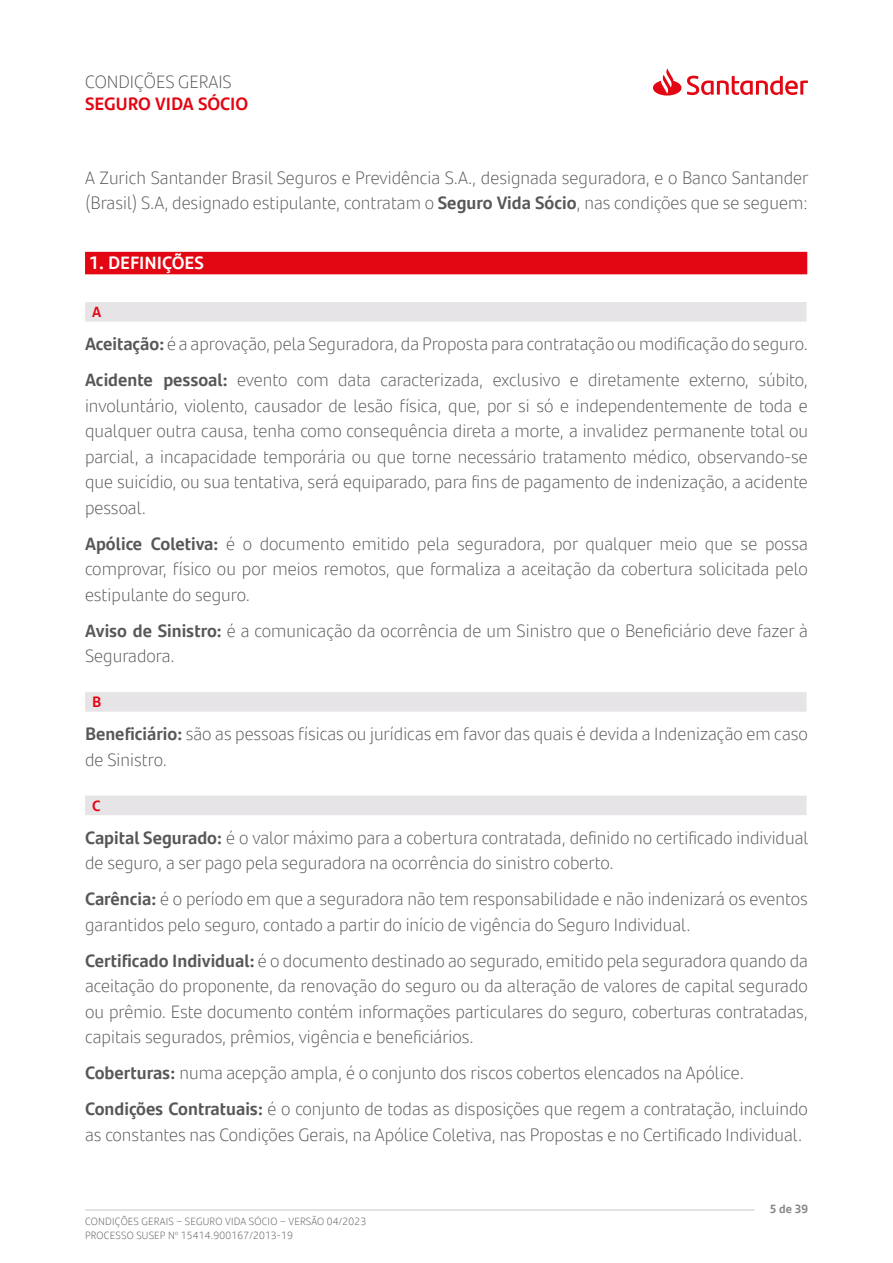
<style>
.page{position:relative;width:893px;height:1263px;background:#fff}
.page>*{position:absolute;margin:0;border:0;box-sizing:border-box;transform-origin:0 0}
.t1{font:300 18px/25.5px "Santander Text";color:#575756}
.t2{font:700 18px "Santander Text";color:#e30613}
.t3{font:700 18px "Santander Text";color:#fff}
.t4{font:700 15px "Santander Text";color:#e30613}
.t5{font:700 12px "Santander Text";color:#878787}
.t6{font:300 10.5px/13.5px "Santander Text";letter-spacing:.02em;color:#575756}
.s1{font-weight:700}
</style>
<div class="page">
<hr style="left:85px;top:1209px;width:669px;height:2px;background:#dadada">
<svg style="left:653px;top:68px;width:155px;height:28px"></svg>
<div style="left:85px;top:252px;width:722px;height:22px;background:#e30613"></div>
<div style="left:85px;top:302px;width:722px;height:20px;background:#e6e4e6"></div>
<div style="left:85px;top:692px;width:722px;height:20px;background:#e6e4e6"></div>
<div style="left:85px;top:796px;width:722px;height:19px;background:#e6e4e6"></div>
<p class="t1" style="left:85px;top:68px;width:148px">CONDIÇÕES GERAIS</p>
<p class="t2" style="left:85px;top:90px;width:165px">SEGURO VIDA SÓCIO</p>
<p class="t1" style="left:85px;top:164px;width:725px">A Zurich Santander Brasil Seguros e Previdência S.A., designada seguradora, e o Banco Santander (Brasil) S.A, designado estipulante, contratam o <span class="s1">Seguro Vida Sócio</span>, nas condições que se seguem:</p>
<p class="t3" style="left:89px;top:249px;width:116px">1. DEFINIÇÕES</p>
<p class="t4" style="left:92px;top:300px;width:11px">A</p>
<p class="t1" style="left:85px;top:325px;width:724px;line-height:36px"><span class="s1">Aceitação:</span> é a aprovação, pela Seguradora, da Proposta para contratação ou modificação do seguro.<br><span class="s1">Acidente pessoal:</span> evento com data caracterizada, exclusivo e diretamente externo, súbito,</p>
<p class="t1" style="left:85px;top:392px;width:724px;text-align:justify">involuntário, violento, causador de lesão física, que, por si só e independentemente de toda e qualquer outra causa, tenha como consequência direta a morte, a invalidez permanente total ou parcial, a incapacidade temporária ou que torne necessário tratamento médico, observando-se que suicídio, ou sua tentativa, será equiparado, para fins de pagamento de indenização, a acidente pessoal.</p>
<p class="t1" style="left:85px;top:530px;width:724px;text-align:justify"><span class="s1">Apólice Coletiva:</span> é o documento emitido pela seguradora, por qualquer meio que se possa comprovar, físico ou por meios remotos, que formaliza a aceitação da cobertura solicitada pelo estipulante do seguro.</p>
<p class="t1" style="left:85px;top:617px;width:724px"><span class="s1">Aviso de Sinistro:</span> é a comunicação da ocorrência de um Sinistro que o Beneficiário deve fazer à<br>Seguradora.</p>
<p class="t4" style="left:92px;top:690px;width:11px">B</p>
<p class="t1" style="left:85px;top:720px;width:724px"><span class="s1">Beneficiário:</span> são as pessoas físicas ou jurídicas em favor das quais é devida a Indenização em caso de Sinistro.</p>
<p class="t4" style="left:92px;top:794px;width:10px">C</p>
<p class="t1" style="left:85px;top:824px;width:725px"><span class="s1">Capital Segurado:</span> é o valor máximo para a cobertura contratada, definido no certificado individual de seguro, a ser pago pela seguradora na ocorrência do sinistro coberto.</p>
<p class="t1" style="left:85px;top:885px;width:724px"><span class="s1">Carência:</span> é o período em que a seguradora não tem responsabilidade e não indenizará os eventos garantidos pelo seguro, contado a partir do início de vigência do Seguro Individual.</p>
<p class="t1" style="left:85px;top:947px;width:724px;text-align:justify"><span class="s1">Certificado Individual:</span> é o documento destinado ao segurado, emitido pela seguradora quando da aceitação do proponente, da renovação do seguro ou da alteração de valores de capital segurado ou prêmio. Este documento contém informações particulares do seguro, coberturas contratadas, capitais segurados, prêmios, vigência e beneficiários.</p>
<p class="t1" style="left:85px;top:1054px;width:724px;line-height:36px"><span class="s1">Coberturas:</span> numa acepção ampla, é o conjunto dos riscos cobertos elencados na Apólice.<br><span class="s1">Condições Contratuais:</span> é o conjunto de todas as disposições que regem a contratação, incluindo</p>
<p class="t1" style="left:85px;top:1121px;width:719px">as constantes nas Condições Gerais, na Apólice Coletiva, nas Propostas e no Certificado Individual.</p>
<p class="t6" style="left:85px;top:1214px;width:283px">CONDIÇÕES GERAIS – SEGURO VIDA SÓCIO – VERSÃO 04/2023<br>PROCESSO SUSEP N<sup>o</sup> 15414.900167/2013-19</p>
<p class="t5" style="left:770px;top:1200px;width:40px">5 de 39</p>
</div>
